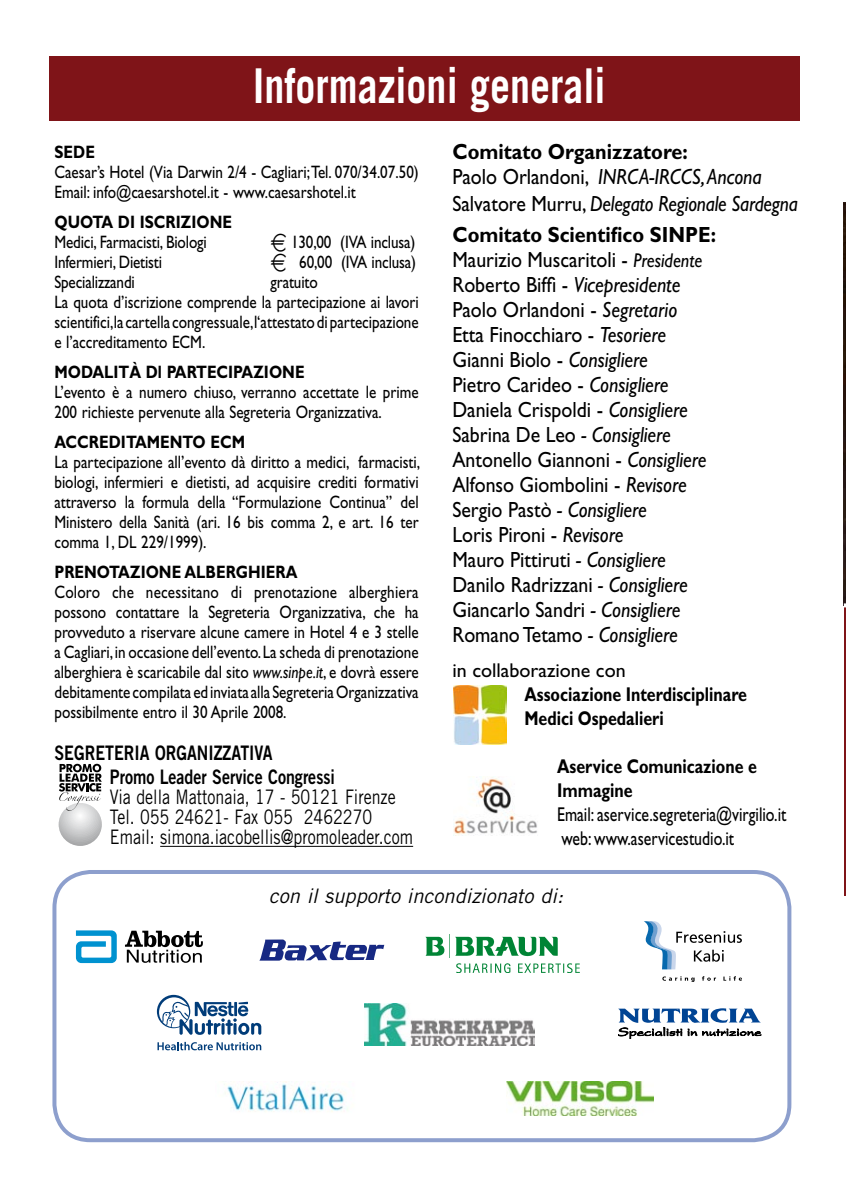
<style>
.page{position:relative;width:846px;height:1191px;background:#fff}
.page>*{position:absolute;margin:0;border:0;box-sizing:border-box;transform-origin:0 0}
.t1{font:700 48px "Trade Gothic";color:#fff;scale:.83 1}
.t2{font:22px/25px "Gill Sans";color:#000;scale:.9 1}
.t3{font:italic 22px/25.8px "Gill Sans";letter-spacing:-.01em;color:#000;scale:.9 1}
.t4{font:20px/20px "Trade Gothic";color:#000;scale:.8 1}
.t5{font:20px/24px "Gill Sans";color:#000;scale:.79 1}
.t6{font:700 20px/24px "Gill Sans";color:#000;scale:.8 1}
.t7{font:20px/24px "Trade Gothic Bold Two";color:#000;scale:.8 1}
.t8{font:italic 20px "Trade Gothic";color:#000}
.t9{font:18px/20px "Gill Sans";color:#000;scale:.84 1}
.s1{font-weight:700}
.s2{font-family:"Euro Logo"}
.s3{font-style:italic}
.s4{font-weight:700;font-style:normal}
.s5{font-style:normal}
.s6{font-style:italic;font-size:20px}
.s7{font-weight:400}
</style>
<div class="page">
<hr style="left:843px;top:605px;width:2px;height:291px;background:#7f1418">
<hr style="left:160px;top:846px;width:253px;height:1px;background:#000">
<div style="left:50px;top:57px;width:750px;height:64px;background:#7f1418"></div>
<svg style="left:59px;top:763px;width:43px;height:83px"></svg>
<div style="left:52px;top:870px;width:739px;height:272px;border:4px solid #8d9fcd;border-radius:36px"></div>
<svg style="left:662px;top:976px;width:32px;height:6px"></svg>
<svg style="left:702px;top:976px;width:14px;height:4px"></svg>
<svg style="left:723px;top:976px;width:18px;height:4px"></svg>
<svg style="left:644px;top:921px;width:97px;height:48px"></svg>
<svg style="left:76px;top:930px;width:41px;height:33px"></svg>
<svg style="left:125px;top:930px;width:78px;height:32px"></svg>
<img style="left:227px;top:1081px;width:117px;height:31px">
<svg style="left:259px;top:939px;width:125px;height:21px"></svg>
<img style="left:843px;top:203px;width:2px;height:400px">
<img style="left:453px;top:776px;width:84px;height:60px">
<img style="left:453px;top:686px;width:54px;height:58px">
<img style="left:425px;top:934px;width:154px;height:38px">
<svg style="left:618px;top:1008px;width:143px;height:31px"></svg>
<svg style="left:157px;top:1042px;width:104px;height:8px"></svg>
<svg style="left:157px;top:994px;width:33px;height:34px"></svg>
<svg style="left:159px;top:997px;width:30px;height:30px"></svg>
<svg style="left:162px;top:1001px;width:99px;height:33px"></svg>
<img style="left:364px;top:1003px;width:170px;height:42px">
<img style="left:506px;top:1081px;width:147px;height:34px">
<p class="t1" style="left:253px;top:56px;width:426px">Informazioni generali</p>
<p class="t9" style="left:54px;top:142px;width:435px"><span class="s1">SEDE<br></span>Caesar’s Hotel (Via Darwin 2/4 - Cagliari; Tel. 070/34.07.50)<br>Email: info@caesarshotel.it - www.caesarshotel.it</p>
<p class="t9" style="left:54px;top:212px;width:213px"><span class="s1">QUOTA DI ISCRIZIONE<br></span>Medici, Farmacisti, Biologi</p>
<p class="t9" style="left:270px;top:232px;width:174px"><span class="s2">e</span> 130,00 (IVA inclusa)</p>
<p class="t9" style="left:54px;top:252px;width:130px">Infermieri, Dietisti</p>
<p class="t9" style="left:270px;top:252px;width:175px"><span class="s2">e</span> 60,00 (IVA inclusa)</p>
<p class="t9" style="left:54px;top:272px;width:97px">Specializzandi</p>
<p class="t9" style="left:54px;top:272px;width:435px;text-indent:216px">gratuito<br>La quota d’iscrizione comprende la partecipazione ai lavori scientifici,la cartella congressuale,l‘attestato di partecipazione e l’accreditamento ECM.</p>
<p class="t9" style="left:54px;top:362px;width:435px"><span class="s1">MODALITÀ Dl PARTECIPAZIONE<br></span>L’evento è a numero chiuso, verranno accettate le prime<br>200 richieste pervenute alla Segreteria Organizzativa.</p>
<p class="t9" style="left:54px;top:432px;width:437px"><span class="s1">ACCREDITAMENTO ECM<br></span>La partecipazione all’evento dà diritto a medici, farmacisti, biologi, infermieri e dietisti, ad acquisire crediti formativi attraverso la formula della “Formulazione Continua” del Ministero della Sanità (ari. 16 bis comma 2, e art. 16 ter comma 1, DL 229/1999).</p>
<p class="t9" style="left:54px;top:562px;width:435px"><span class="s1">PRENOTAZIONE ALBERGHIERA<br></span>Coloro che necessitano di prenotazione alberghiera possono contattare la Segreteria Organizzativa, che ha provveduto a riservare alcune camere in Hotel 4 e 3 stelle a Cagliari, in occasione dell’evento. La scheda di prenotazione alberghiera è scaricabile dal sito <span class="s3">www.sinpe.it</span>, e dovrà essere debitamente compilata ed inviata alla Segreteria Organizzativa possibilmente entro il 30 Aprile 2008.</p>
<p class="t7" style="left:110px;top:741px;width:283px;text-indent:-55px">SEGRETERIA ORGANIZZATIVA<br>Promo Leader Service Congressi</p>
<p class="t4" style="left:110px;top:787px;width:380px">Via della Mattonaia, 17 - 50121 Firenze<br>Tel. 055 24621- Fax 055 2462270<br>Email: simona.iacobellis@promoleader.com</p>
<p class="t3" style="left:452px;top:139px;width:385px"><span class="s4">Comitato Organizzatore:<br></span><span class="s5">Paolo Orlandoni,</span> INRCA-IRCCS, Ancona<br><span class="s5">Salvatore Murru,</span> Delegato Regionale Sardegna</p>
<p class="t2" style="left:452px;top:222px;width:294px"><span class="s1">Comitato Scientifico SINPE:<br></span>Maurizio Muscaritoli - <span class="s6">Presidente<br></span>Roberto Biffi - <span class="s3">Vicepresidente<br></span>Paolo Orlandoni - <span class="s3">Segretario<br></span>Etta Finocchiaro - <span class="s3">Tesoriere<br></span>Gianni Biolo - <span class="s3">Consigliere<br></span>Pietro Carideo - <span class="s3">Consigliere<br></span>Daniela Crispoldi - <span class="s3">Consigliere<br></span>Sabrina De Leo <span class="s3">- Consigliere<br></span>Antonello Giannoni - <span class="s3">Consigliere<br></span>Alfonso Giombolini - <span class="s3">Revisore<br></span>Sergio Pastò <span class="s3">- Consigliere<br></span>Loris Pironi - <span class="s3">Revisore<br></span>Mauro Pittiruti <span class="s3">- Consigliere<br></span>Danilo Radrizzani <span class="s3">- Consigliere<br></span>Giancarlo Sandri <span class="s3">- Consigliere<br></span>Romano Tetamo <span class="s3">- Consigliere</span></p>
<p class="t6" style="left:524px;top:658px;width:280px;text-indent:-72px"><span class="s7">in collaborazione con<br></span>Associazione Interdisciplinare<br>Medici Ospedalieri</p>
<p class="t5" style="left:557px;top:754px;width:292px"><span class="s1">Aservice Comunicazione e<br>Immagine<br></span>Email: aservice.segreteria@virgilio.it web: www.aservicestudio.it</p>
<p class="t8" style="left:269px;top:884px;width:296px">con il supporto incondizionato di:</p>
</div>
